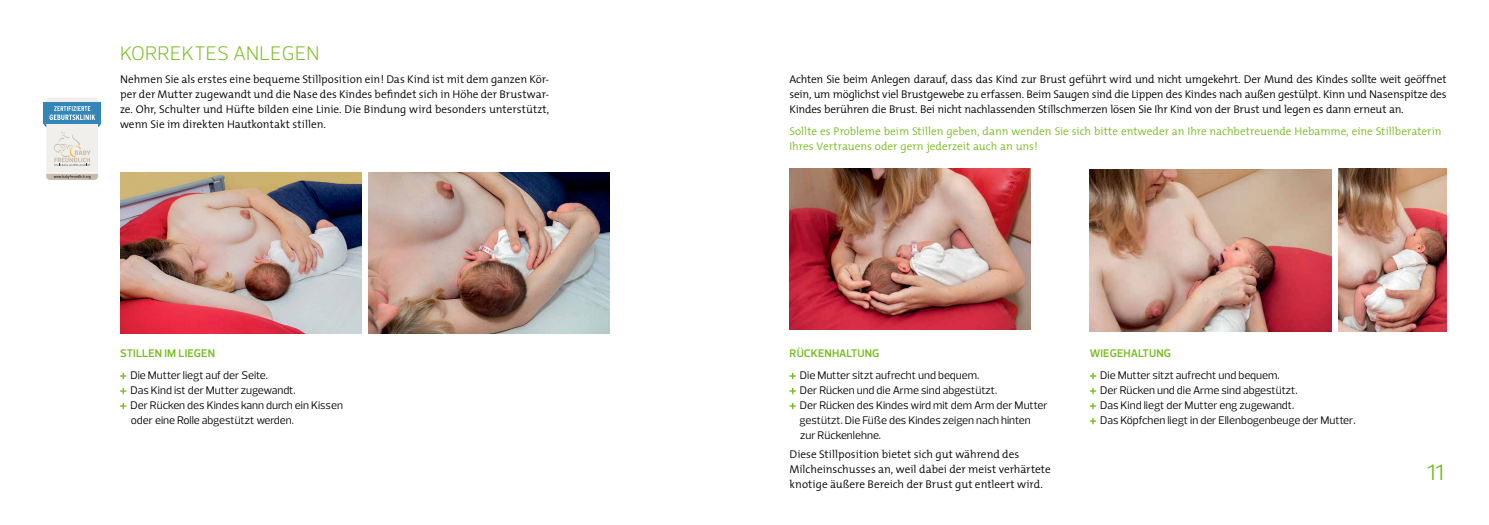
<style>
.page{position:relative;width:1489px;height:525px;background:#fff}
.page>*{position:absolute;margin:0;border:0;box-sizing:border-box;transform-origin:0 0}
.t1{font:22.5px "Prelo";color:#77bc1f}
.t2{font:300 20px "Prelo";letter-spacing:.015em;color:#77bc1f}
.t3{font:300 11.25px/15px "The Mix";color:#000;text-align:justify}
.t4{font:11.25px/15px "Prelo";color:#000}
.t5{font:300 11.25px/15px "The Mix";color:#77bc1f}
.t6{font:600 11.25px "Prelo";letter-spacing:.015em;color:#77bc1f}
</style>
<div class="page">
<svg style="left:43px;top:98px;width:58px;height:82px;background:#c0d1d8"></svg>
<svg style="left:120px;top:372px;width:6px;height:7px"></svg>
<svg style="left:120px;top:387px;width:6px;height:7px"></svg>
<svg style="left:120px;top:402px;width:6px;height:7px"></svg>
<img style="left:368px;top:172px;width:241px;height:161px">
<img style="left:789px;top:169px;width:241px;height:161px">
<img style="left:120px;top:172px;width:241px;height:161px">
<svg style="left:789px;top:372px;width:6px;height:7px"></svg>
<svg style="left:789px;top:387px;width:6px;height:7px"></svg>
<svg style="left:789px;top:402px;width:6px;height:7px"></svg>
<img style="left:1089px;top:169px;width:241px;height:162px">
<img style="left:1338px;top:169px;width:108px;height:162px">
<svg style="left:1089px;top:372px;width:7px;height:7px"></svg>
<svg style="left:1089px;top:387px;width:7px;height:7px"></svg>
<svg style="left:1089px;top:402px;width:7px;height:7px"></svg>
<svg style="left:1089px;top:417px;width:7px;height:7px"></svg>
<h2 class="t2" style="left:120px;top:41px;width:201px">KORREKTES ANLEGEN</h2>
<p class="t3" style="left:120px;top:71px;width:430px">Nehmen Sie als erstes eine bequeme Stillposition ein! Das Kind ist mit dem ganzen Kör&shy;per der Mutter zugewandt und die Nase des Kindes befindet sich in Höhe der Brustwar&shy;ze. Ohr, Schulter und Hüfte bilden eine Linie. Die Bindung wird besonders unterstützt, wenn Sie im direkten Hautkontakt stillen.</p>
<p class="t3" style="left:789px;top:71px;width:658px">Achten Sie beim Anlegen darauf, dass das Kind zur Brust geführt wird und nicht umgekehrt. Der Mund des Kindes sollte weit geöffnet sein, um möglichst viel Brustgewebe zu erfassen. Beim Saugen sind die Lippen des Kindes nach außen gestülpt. Kinn und Nasenspitze des Kindes berühren die Brust. Bei nicht nachlassenden Stillschmerzen lösen Sie Ihr Kind von der Brust und legen es dann erneut an.</p>
<p class="t5" style="left:789px;top:123px;width:653px">Sollte es Probleme beim Stillen geben, dann wenden Sie sich bitte entweder an Ihre nachbetreuende Hebamme, eine Stillberaterin<br>Ihres Vertrauens oder gern jederzeit auch an uns!</p>
<p class="t6" style="left:120px;top:346px;width:96px">STILLEN IM LIEGEN</p>
<p class="t4" style="left:130px;top:368px;width:214px">Die Mutter liegt auf der Seite.<br>Das Kind ist der Mutter zugewandt.<br>Der Rücken des Kindes kann durch ein Kissen oder eine Rolle abgestützt werden.</p>
<p class="t6" style="left:789px;top:346px;width:90px">RÜCKENHALTUNG</p>
<p class="t4" style="left:799px;top:368px;width:249px">Die Mutter sitzt aufrecht und bequem.<br>Der Rücken und die Arme sind abgestützt.<br>Der Rücken des Kindes wird mit dem Arm der Mutter gestützt. Die Füße des Kindes zeigen nach hinten zur Rückenlehne.</p>
<p class="t3" style="left:789px;top:446px;width:263px;text-align:left">Diese Stillposition bietet sich gut während des<br>Milcheinschusses an, weil dabei der meist verhärtete knotige äußere Bereich der Brust gut entleert wird.</p>
<p class="t6" style="left:1089px;top:346px;width:81px">WIEGEHALTUNG</p>
<p class="t4" style="left:1100px;top:368px;width:257px">Die Mutter sitzt aufrecht und bequem.<br>Der Rücken und die Arme sind abgestützt.<br>Das Kind liegt der Mutter eng zugewandt.<br>Das Köpfchen liegt in der Ellenbogenbeuge der Mutter.</p>
<h1 class="t1" style="left:1427px;top:458px;width:18px">11</h1>
</div>
